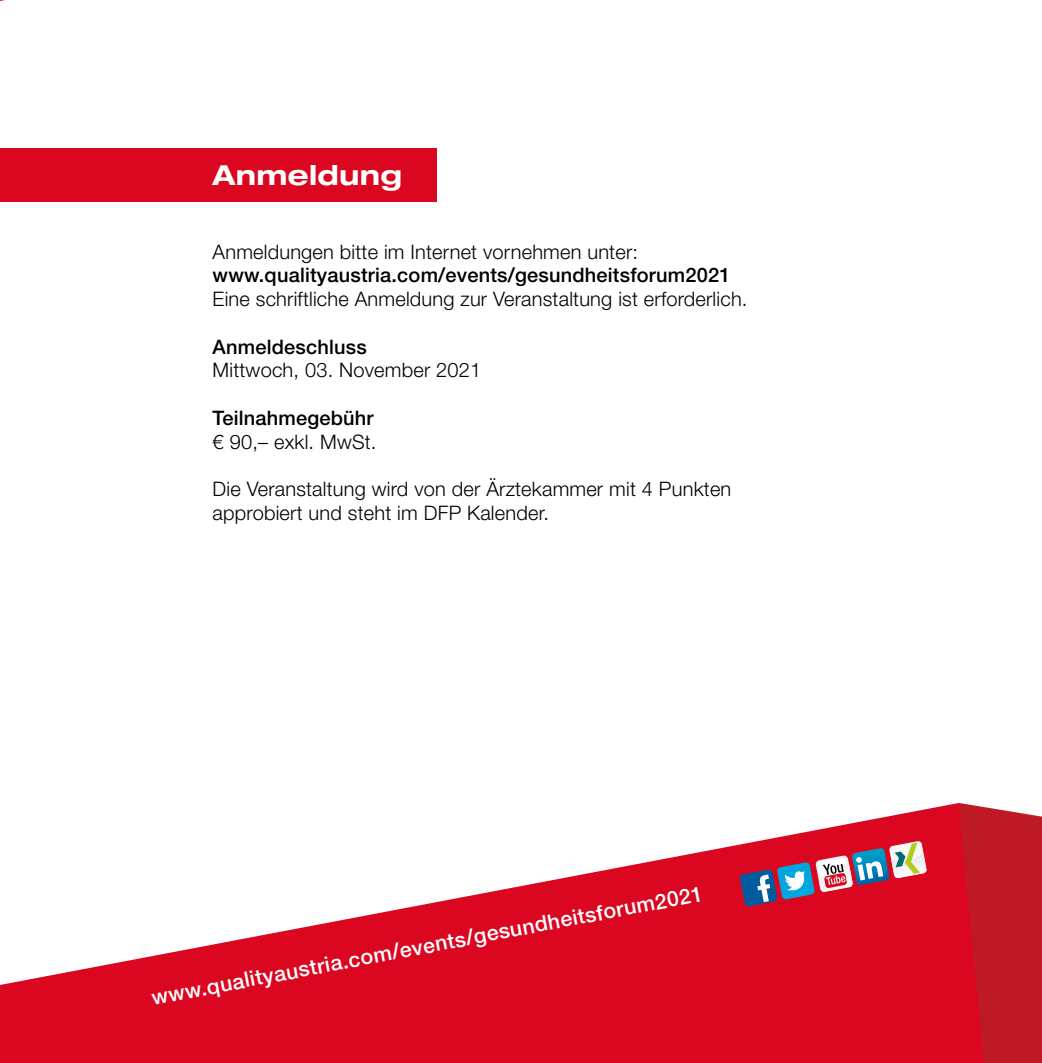
<style>
.page{position:relative;width:1042px;height:1063px;background:#fff}
.page>*{position:absolute;margin:0;border:0;box-sizing:border-box;transform-origin:0 0}
.t1{font:700 expanded 27.5px "Helvetica Neue LT Pro";letter-spacing:.01em;color:#fff}
.t2{font:500 21.25px "Helvetica Neue LT Pro";color:#fff}
.t3{font:300 20px/23.8px "Helvetica Neue LT Pro";letter-spacing:.01em;color:#000}
.t4{font:500 20px "Helvetica Neue LT Pro";letter-spacing:.01em;color:#000}
</style>
<div class="page">
<div style="left:0;top:149px;width:436px;height:53px;background:#db0720"></div>
<svg style="left:0;top:803px;width:958px;height:260px;fill:#db0720"></svg>
<svg style="left:958px;top:803px;width:84px;height:260px;background:#c41c29"></svg>
<svg style="left:740px;top:841px;width:187px;height:66px;background:#b05068"></svg>
<h1 class="t1" style="left:213px;top:157px;width:191px">Anmeldung</h1>
<p class="t3" style="left:213px;top:239px;width:427px">Anmeldungen bitte im Internet vornehmen unter:</p>
<p class="t4" style="left:213px;top:263px;width:519px">www.qualityaustria.com/events/gesundheitsforum2021</p>
<p class="t3" style="left:213px;top:287px;width:536px">Eine schriftliche Anmeldung zur Veranstaltung ist erforderlich.</p>
<p class="t4" style="left:213px;top:334px;width:156px">Anmeldeschluss</p>
<p class="t3" style="left:213px;top:358px;width:270px">Mittwoch, 03. November 2021</p>
<p class="t4" style="left:213px;top:406px;width:163px">Teilnahmegebühr</p>
<p class="t3" style="left:213px;top:429px;width:165px">€ 90,– exkl. MwSt.</p>
<p class="t3" style="left:213px;top:477px;width:520px">Die Veranstaltung wird von der Ärztekammer mit 4 Punkten approbiert und steht im DFP Kalender.</p>
<p class="t2" style="left:150px;top:986px;width:562px;rotate:-11deg">www.qualityaustria.com/events/gesundheitsforum2021</p>
</div>
